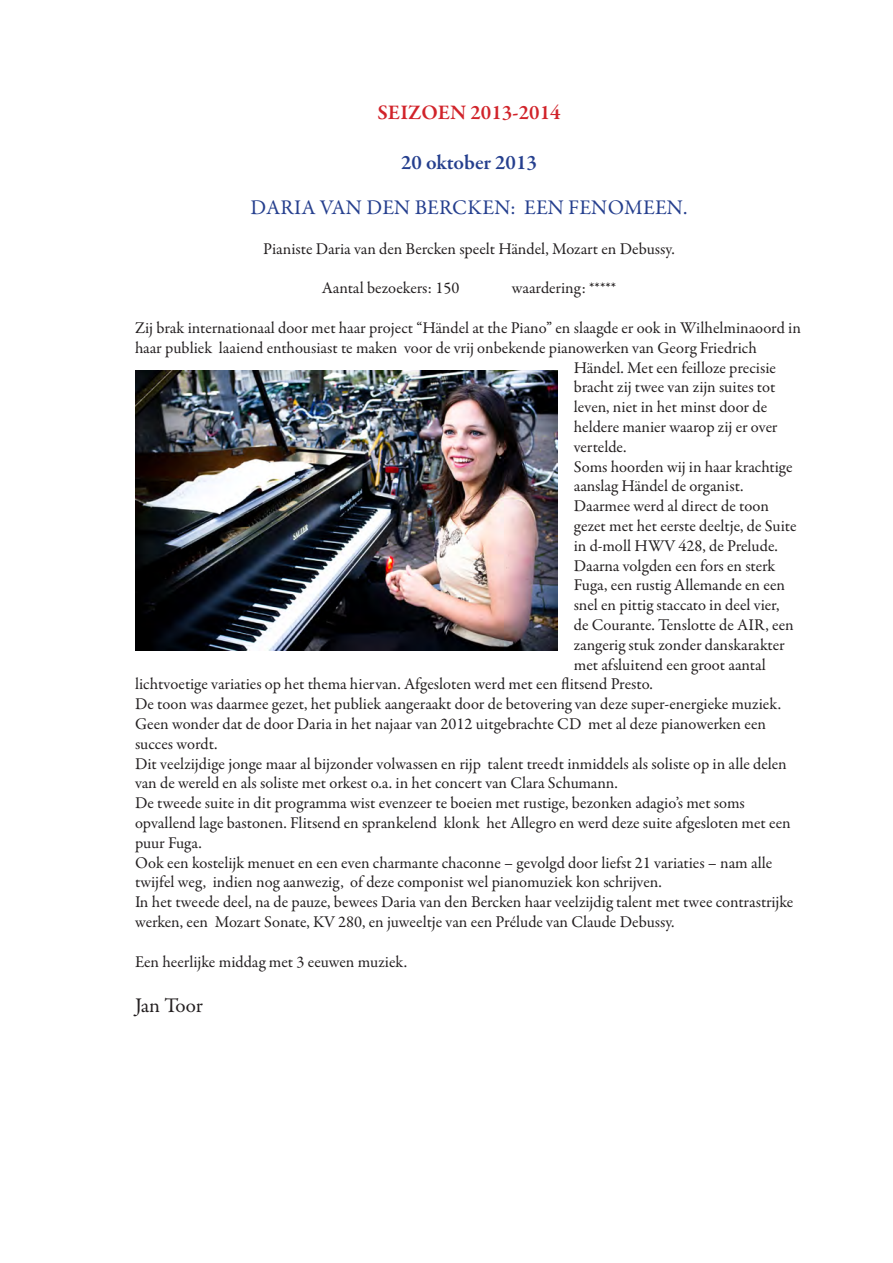
<style>
.page{position:relative;width:893px;height:1263px;background:#fff}
.page>*{position:absolute;margin:0;border:0;box-sizing:border-box;transform-origin:0 0}
.t1{font:21px "Garamond Premr Pro";letter-spacing:.005em;color:#253f8e}
.t2{font:600 21px "Garamond Premr Pro";color:#d1232a}
.t3{font:600 21px "Garamond Premr Pro";color:#253f8e}
.t4{font:21px "Garamond Premr Pro";letter-spacing:-.005em;color:#231f20}
.t5{font:16.5px/19.8px "Garamond Premr Pro";color:#231f20}
</style>
<div class="page">
<img style="left:135px;top:370px;width:422px;height:281px">
<p class="t2" style="left:377px;top:99px;width:185px">SEIZOEN 2013-2014</p>
<p class="t3" style="left:401px;top:150px;width:137px">20 oktober 2013</p>
<p class="t1" style="left:250px;top:195px;width:438px">DARIA VAN DEN BERCKEN: EEN FENOMEEN.</p>
<p class="t5" style="left:263px;top:239px;width:413px">Pianiste Daria van den Bercken speelt Händel, Mozart en Debussy.</p>
<p class="t5" style="left:322px;top:279px;width:139px">Aantal bezoekers: 150</p>
<p class="t5" style="left:512px;top:279px;width:106px">waardering: *****</p>
<p class="t5" style="left:135px;top:318px;width:667px">Zij brak internationaal door met haar project “Händel at the Piano” en slaagde er ook in Wilhelminaoord in haar publiek laaiend enthousiast te maken voor de vrij onbekende pianowerken van Georg Friedrich</p>
<p class="t5" style="left:574px;top:358px;width:205px">Händel. Met een feilloze precisie bracht zij twee van zijn suites tot leven, niet in het minst door de heldere manier waarop zij er over vertelde.</p>
<p class="t5" style="left:574px;top:457px;width:220px">Soms hoorden wij in haar krachtige aanslag Händel de organist.</p>
<p class="t5" style="left:574px;top:496px;width:197px">Daarmee werd al direct de toon</p>
<p class="t5" style="left:574px;top:516px;width:224px">gezet met het eerste deeltje, de Suite</p>
<p class="t5" style="left:574px;top:536px;width:206px">in d-moll HWV 428, de Prelude.</p>
<p class="t5" style="left:574px;top:556px;width:203px">Daarna volgden een fors en sterk</p>
<p class="t5" style="left:574px;top:576px;width:213px">Fuga, een rustig Allemande en een</p>
<p class="t5" style="left:574px;top:595px;width:207px">snel en pittig staccato in deel vier,</p>
<p class="t5" style="left:574px;top:615px;width:221px">de Courante. Tenslotte de AIR, een</p>
<p class="t5" style="left:574px;top:635px;width:212px">zangerig stuk zonder danskarakter</p>
<p class="t5" style="left:574px;top:655px;width:194px">met afsluitend een groot aantal</p>
<p class="t5" style="left:135px;top:675px;width:519px">lichtvoetige variaties op het thema hiervan. Afgesloten werd met een flitsend Presto.</p>
<p class="t5" style="left:135px;top:694px;width:648px">De toon was daarmee gezet, het publiek aangeraakt door de betovering van deze super-energieke muziek.<br>Geen wonder dat de door Daria in het najaar van 2012 uitgebrachte CD met al deze pianowerken een</p>
<p class="t5" style="left:135px;top:734px;width:84px">succes wordt.</p>
<p class="t5" style="left:135px;top:754px;width:653px">Dit veelzijdige jonge maar al bijzonder volwassen en rijp talent treedt inmiddels als soliste op in alle delen van de wereld en als soliste met orkest o.a. in het concert van Clara Schumann.</p>
<p class="t5" style="left:135px;top:793px;width:611px">De tweede suite in dit programma wist evenzeer te boeien met rustige, bezonken adagio’s met soms</p>
<p class="t5" style="left:135px;top:813px;width:657px">opvallend lage bastonen. Flitsend en sprankelend klonk het Allegro en werd deze suite afgesloten met een puur Fuga.</p>
<p class="t5" style="left:135px;top:853px;width:639px">Ook een kostelijk menuet en een even charmante chaconne – gevolgd door liefst 21 variaties – nam alle twijfel weg, indien nog aanwezig, of deze componist wel pianomuziek kon schrijven.</p>
<p class="t5" style="left:135px;top:892px;width:660px">In het tweede deel, na de pauze, bewees Daria van den Bercken haar veelzijdig talent met twee contrastrijke werken, een Mozart Sonate, KV 280, en juweeltje van een Prélude van Claude Debussy.</p>
<p class="t5" style="left:135px;top:952px;width:274px">Een heerlijke middag met 3 eeuwen muziek.</p>
<p class="t4" style="left:135px;top:992px;width:69px">Jan Toor</p>
</div>
